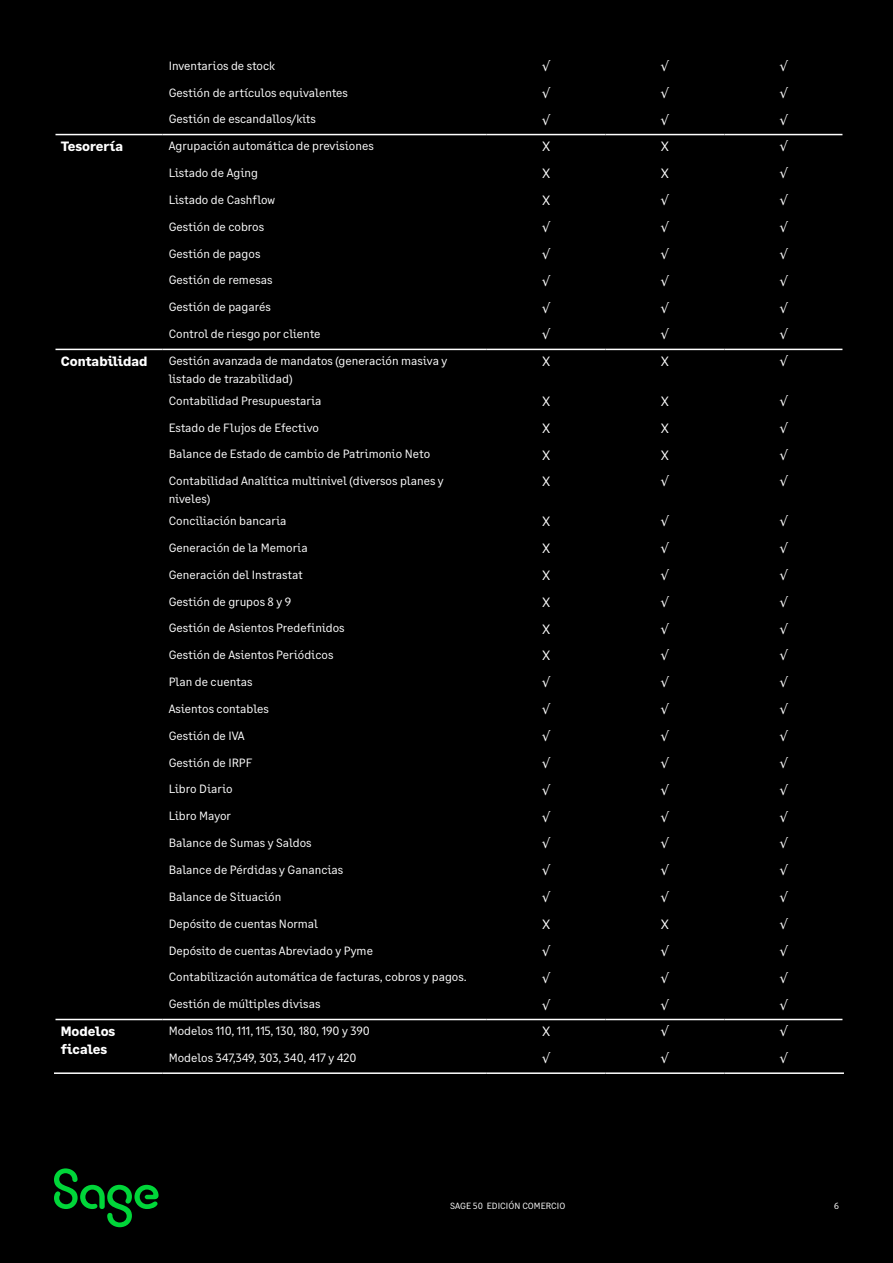
<style>
.page{position:relative;width:893px;height:1263px;background:#000}
.page>*{position:absolute;margin:0;border:0;box-sizing:border-box;transform-origin:0 0}
.t1{font:700 13.5px/18px "Sage Text";color:#fff}
.t2{font:13.5px "Sage Text";color:#fff}
.t3{font:12px/18px "Sage Text";color:#fff}
.t4{font:9px "Sage Text";color:#fff}
</style>
<div class="page">
<hr style="left:56px;top:134px;width:107px;height:1px;background:#fff">
<hr style="left:163px;top:134px;width:324px;height:1px;background:#fff">
<hr style="left:487px;top:134px;width:119px;height:1px;background:#fff">
<hr style="left:606px;top:134px;width:118px;height:1px;background:#fff">
<hr style="left:724px;top:134px;width:118px;height:1px;background:#fff">
<hr style="left:56px;top:349px;width:107px;height:1px;background:#fff">
<hr style="left:163px;top:349px;width:324px;height:1px;background:#fff">
<hr style="left:487px;top:349px;width:119px;height:1px;background:#fff">
<hr style="left:606px;top:349px;width:118px;height:1px;background:#fff">
<hr style="left:724px;top:349px;width:118px;height:1px;background:#fff">
<hr style="left:56px;top:1019px;width:107px;height:1px;background:#fff">
<hr style="left:163px;top:1019px;width:324px;height:1px;background:#fff">
<hr style="left:487px;top:1019px;width:119px;height:1px;background:#fff">
<hr style="left:606px;top:1019px;width:118px;height:1px;background:#fff">
<hr style="left:724px;top:1019px;width:118px;height:1px;background:#fff">
<hr style="left:163px;top:1072px;width:324px;height:2px;background:#fff">
<hr style="left:487px;top:1072px;width:119px;height:2px;background:#fff">
<hr style="left:606px;top:1072px;width:118px;height:2px;background:#fff">
<hr style="left:724px;top:1072px;width:120px;height:2px;background:#fff">
<hr style="left:54px;top:1072px;width:109px;height:2px;background:#fff">
<svg style="left:54px;top:1168px;width:105px;height:59px"></svg>
<p class="t3" style="left:169px;top:57px;width:108px">Inventarios de stock</p>
<p class="t3" style="left:169px;top:83px;width:181px">Gestión de artículos equivalentes</p>
<p class="t3" style="left:169px;top:110px;width:149px">Gestión de escandallos/kits</p>
<p class="t1" style="left:61px;top:138px;width:64px">Tesorería</p>
<p class="t3" style="left:169px;top:137px;width:207px">Agrupación automática de previsiones</p>
<p class="t2" style="left:542px;top:138px;width:9px">X</p>
<p class="t2" style="left:661px;top:138px;width:9px">X</p>
<p class="t3" style="left:169px;top:164px;width:91px">Listado de Aging</p>
<p class="t2" style="left:542px;top:165px;width:9px">X</p>
<p class="t2" style="left:661px;top:165px;width:9px">X</p>
<p class="t3" style="left:169px;top:191px;width:108px">Listado de Cashflow</p>
<p class="t2" style="left:542px;top:192px;width:9px">X</p>
<p class="t3" style="left:169px;top:218px;width:97px">Gestión de cobros</p>
<p class="t3" style="left:169px;top:245px;width:93px">Gestión de pagos</p>
<p class="t3" style="left:169px;top:271px;width:105px">Gestión de remesas</p>
<p class="t3" style="left:169px;top:298px;width:104px">Gestión de pagarés</p>
<p class="t3" style="left:169px;top:325px;width:153px">Control de riesgo por cliente</p>
<p class="t1" style="left:61px;top:353px;width:88px">Contabilidad</p>
<p class="t3" style="left:169px;top:352px;width:280px">Gestión avanzada de mandatos (generación masiva y listado de trazabilidad)</p>
<p class="t2" style="left:542px;top:353px;width:9px">X</p>
<p class="t2" style="left:661px;top:353px;width:9px">X</p>
<p class="t3" style="left:169px;top:392px;width:154px">Contabilidad Presupuestaria</p>
<p class="t2" style="left:542px;top:393px;width:9px">X</p>
<p class="t2" style="left:661px;top:393px;width:9px">X</p>
<p class="t3" style="left:169px;top:418px;width:152px">Estado de Flujos de Efectivo</p>
<p class="t2" style="left:542px;top:420px;width:9px">X</p>
<p class="t2" style="left:661px;top:420px;width:9px">X</p>
<p class="t3" style="left:169px;top:445px;width:263px">Balance de Estado de cambio de Patrimonio Neto</p>
<p class="t2" style="left:542px;top:447px;width:9px">X</p>
<p class="t2" style="left:661px;top:447px;width:9px">X</p>
<p class="t3" style="left:169px;top:472px;width:276px">Contabilidad Analítica multinivel (diversos planes y niveles)</p>
<p class="t2" style="left:542px;top:474px;width:9px">X</p>
<p class="t3" style="left:169px;top:512px;width:119px">Conciliación bancaria</p>
<p class="t2" style="left:542px;top:513px;width:9px">X</p>
<p class="t3" style="left:169px;top:539px;width:140px">Generación de la Memoria</p>
<p class="t2" style="left:542px;top:540px;width:9px">X</p>
<p class="t3" style="left:169px;top:566px;width:135px">Generación del Instrastat</p>
<p class="t2" style="left:542px;top:567px;width:9px">X</p>
<p class="t3" style="left:169px;top:592px;width:124px">Gestión de grupos 8 y 9</p>
<p class="t2" style="left:542px;top:594px;width:9px">X</p>
<p class="t3" style="left:169px;top:619px;width:177px">Gestión de Asientos Predefinidos</p>
<p class="t2" style="left:542px;top:621px;width:9px">X</p>
<p class="t3" style="left:169px;top:646px;width:166px">Gestión de Asientos Periódicos</p>
<p class="t2" style="left:542px;top:647px;width:9px">X</p>
<p class="t3" style="left:169px;top:673px;width:85px">Plan de cuentas</p>
<p class="t3" style="left:169px;top:700px;width:102px">Asientos contables</p>
<p class="t3" style="left:169px;top:727px;width:78px">Gestión de IVA</p>
<p class="t3" style="left:169px;top:753px;width:85px">Gestión de IRPF</p>
<p class="t3" style="left:169px;top:780px;width:65px">Libro Diario</p>
<p class="t3" style="left:169px;top:807px;width:64px">Libro Mayor</p>
<p class="t3" style="left:169px;top:834px;width:144px">Balance de Sumas y Saldos</p>
<p class="t3" style="left:169px;top:861px;width:176px">Balance de Pérdidas y Ganancias</p>
<p class="t3" style="left:169px;top:888px;width:114px">Balance de Situación</p>
<p class="t3" style="left:169px;top:915px;width:151px">Depósito de cuentas Normal</p>
<p class="t2" style="left:542px;top:916px;width:9px">X</p>
<p class="t2" style="left:661px;top:916px;width:9px">X</p>
<p class="t3" style="left:169px;top:941px;width:206px">Depósito de cuentas Abreviado y Pyme</p>
<p class="t3" style="left:169px;top:968px;width:299px">Contabilización automática de facturas, cobros y pagos.</p>
<p class="t3" style="left:169px;top:995px;width:153px">Gestión de múltiples divisas</p>
<p class="t1" style="left:61px;top:1023px;width:56px">Modelos ficales</p>
<p class="t3" style="left:169px;top:1022px;width:203px">Modelos 110, 111, 115, 130, 180, 190 y 390</p>
<p class="t2" style="left:542px;top:1023px;width:9px">X</p>
<p class="t3" style="left:169px;top:1049px;width:189px">Modelos 347,349, 303, 340, 417 y 420</p>
<p class="t4" style="left:450px;top:1200px;width:117px">SAGE 50 EDICIÓN COMERCIO</p>
<p class="t4" style="left:834px;top:1200px;width:6px">6</p>
</div>
